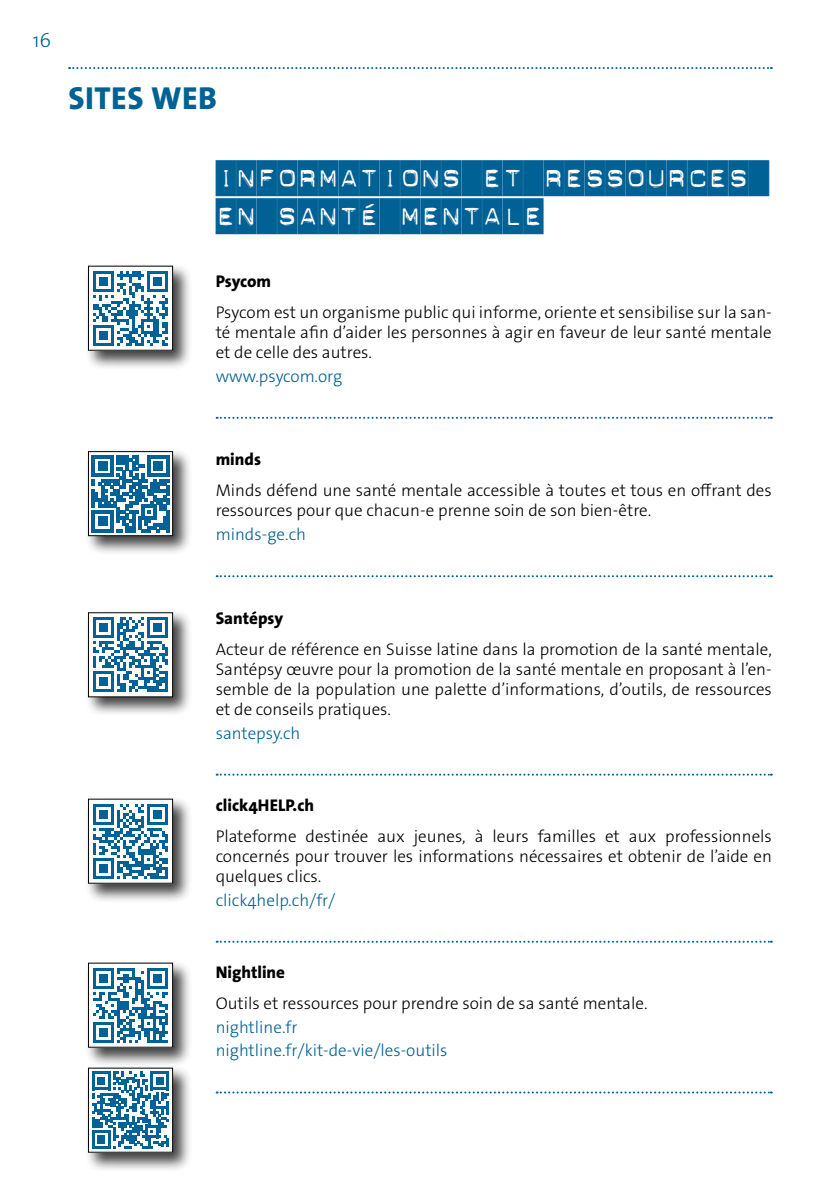
<style>
.page{position:relative;width:840px;height:1191px;background:#fff}
.page>*{position:absolute;margin:0;border:0;box-sizing:border-box;transform-origin:0 0}
.t1{font:36px/38px "Dynamoe";color:#006195}
.t2{font:800 32px "The Sans Os F";letter-spacing:.02em;color:#006195}
.t3{font:300 20px "The Sans Os F";color:#006297}
.t4{font:300 17px/20px "The Sans Os F";color:#000;text-align:justify}
.t5{font:300 17px/23.6px "The Sans Os F";color:#006195}
.t6{font:800 17px "The Sans Os F";color:#000}
</style>
<div class="page">
<svg style="left:216px;top:417px;width:555px;height:2px"></svg>
<svg style="left:216px;top:575px;width:555px;height:2px"></svg>
<svg style="left:216px;top:773px;width:555px;height:2px"></svg>
<svg style="left:216px;top:940px;width:555px;height:2px"></svg>
<svg style="left:216px;top:1091px;width:555px;height:2px"></svg>
<div style="left:84px;top:262px;width:108px;height:108px;background:#000;opacity:.75"></div>
<div style="left:88px;top:266px;width:84px;height:84px;background:#fff"></div>
<svg style="left:93px;top:271px;width:75px;height:74px"></svg>
<div style="left:88px;top:266px;width:85px;height:85px;border:1px solid #000"></div>
<div style="left:84px;top:447px;width:108px;height:108px;background:#000;opacity:.75"></div>
<div style="left:88px;top:451px;width:84px;height:84px;background:linear-gradient(to right,#fff,#fff)"></div>
<svg style="left:92px;top:455px;width:77px;height:77px"></svg>
<div style="left:88px;top:451px;width:85px;height:85px;border:1px solid #000"></div>
<div style="left:84px;top:608px;width:108px;height:108px;background:#000;opacity:.75"></div>
<div style="left:88px;top:613px;width:84px;height:84px;background:#fff"></div>
<svg style="left:93px;top:617px;width:75px;height:75px"></svg>
<div style="left:88px;top:612px;width:85px;height:85px;border:1px solid #000"></div>
<div style="left:84px;top:795px;width:108px;height:108px;background:#000;opacity:.75"></div>
<div style="left:88px;top:799px;width:84px;height:84px;background:#fff"></div>
<svg style="left:93px;top:804px;width:75px;height:74px"></svg>
<div style="left:88px;top:798px;width:85px;height:85px;border:1px solid #000"></div>
<div style="left:84px;top:959px;width:108px;height:108px;background:#000;opacity:.75"></div>
<div style="left:88px;top:963px;width:84px;height:84px;background:#fff"></div>
<svg style="left:93px;top:968px;width:75px;height:74px"></svg>
<div style="left:88px;top:962px;width:85px;height:85px;border:1px solid #000"></div>
<div style="left:84px;top:1064px;width:108px;height:108px;background:#000;opacity:.75"></div>
<div style="left:88px;top:1068px;width:84px;height:84px;background:#fff"></div>
<svg style="left:92px;top:1071px;width:77px;height:77px"></svg>
<div style="left:88px;top:1067px;width:85px;height:85px;border:1px solid #000"></div>
<svg style="left:69px;top:67px;width:702px;height:2px"></svg>
<p class="t3" style="left:33px;top:27px;width:20px">16</p>
<h2 class="t2" style="left:68px;top:77px;width:150px">SITES WEB</h2>
<h1 class="t1" style="left:215px;top:159px;width:534px">INFORMATIONS ET RESSOURCES<br>EN SANTÉ MENTALE</h1>
<p class="t6" style="left:215px;top:270px;width:57px">Psycom</p>
<p class="t4" style="left:215px;top:302px;width:557px">Psycom est un organisme public qui informe, oriente et sensibilise sur la san&shy;té mentale afin d’aider les personnes à agir en faveur de leur santé mentale et de celle des autres.</p>
<p class="t5" style="left:215px;top:364px;width:128px">www.psycom.org</p>
<p class="t6" style="left:215px;top:448px;width:47px">minds</p>
<p class="t4" style="left:215px;top:481px;width:557px">Minds défend une santé mentale accessible à toutes et tous en offrant des ressources pour que chacun-e prenne soin de son bien-être.</p>
<p class="t5" style="left:215px;top:523px;width:92px">minds-ge.ch</p>
<p class="t6" style="left:215px;top:607px;width:69px">Santépsy</p>
<p class="t4" style="left:215px;top:639px;width:557px">Acteur de référence en Suisse latine dans la promotion de la santé mentale, Santépsy œuvre pour la promotion de la santé mentale en proposant à l’en&shy;semble de la population une palette d’informations, d’outils, de ressources et de conseils pratiques.</p>
<p class="t5" style="left:215px;top:721px;width:86px">santepsy.ch</p>
<p class="t6" style="left:215px;top:794px;width:100px">click4HELP.ch</p>
<p class="t4" style="left:215px;top:826px;width:557px">Plateforme destinée aux jeunes, à leurs familles et aux professionnels concernés pour trouver les informations nécessaires et obtenir de l’aide en quelques clics.</p>
<p class="t5" style="left:215px;top:888px;width:121px">click4help.ch/fr/</p>
<p class="t6" style="left:215px;top:961px;width:71px">Nightline</p>
<p class="t4" style="left:215px;top:993px;width:433px">Outils et ressources pour prendre soin de sa santé mentale.</p>
<p class="t5" style="left:215px;top:1015px;width:233px">nightline.fr nightline.fr/kit-de-vie/les-outils</p>
</div>
